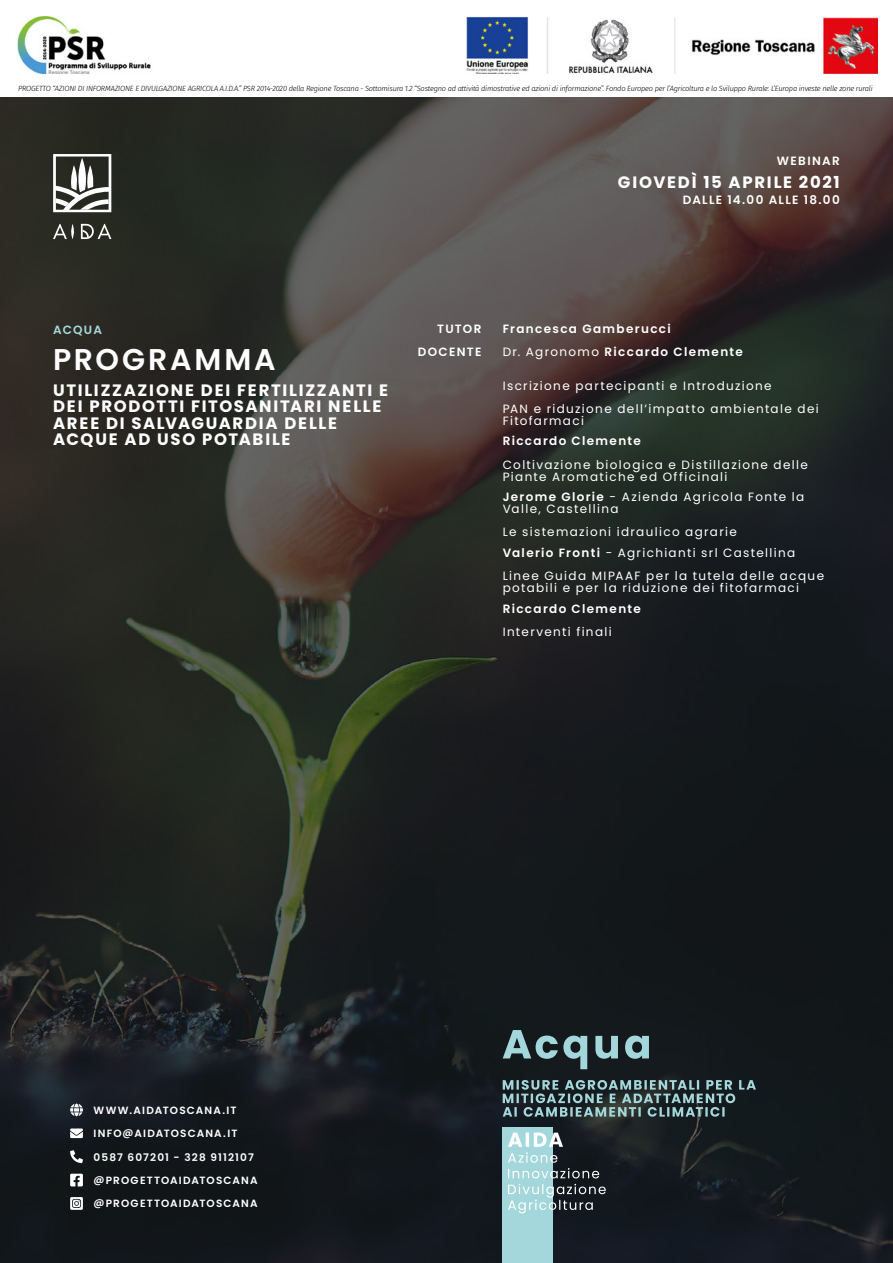
<style>
.page{position:relative;width:893px;height:1263px;background:#fff}
.page>*{position:absolute;margin:0;border:0;box-sizing:border-box;transform-origin:0 0}
.t1{font:600 30px "Poppins";letter-spacing:.09em;color:#fff}
.t2{font:700 16.5px/16.5px "Poppins";letter-spacing:.1em;color:#fff}
.t3{font:12px/12px "Poppins";letter-spacing:.115em;color:#fff}
.t4{font:600 12px/23.2px "Poppins";letter-spacing:.115em;color:#fff;text-align:right}
.t5{font:600 12px "Poppins";letter-spacing:.095em;color:#a4d7db}
.t6{font:600 10.5px "Poppins";letter-spacing:.11em;color:#fff}
.t7{font:italic 300 7.5px "Fira Sans";letter-spacing:-.03em;color:#000}
.s1{font-weight:400}
.s2{font-weight:600}
</style>
<div class="page">
<img style="left:0;top:98px;width:893px;height:1165px">
<img style="left:17px;top:16px;width:860px;height:57px">
<svg style="left:70px;top:1150px;width:13px;height:13px"></svg>
<svg style="left:70px;top:1197px;width:13px;height:13px"></svg>
<svg style="left:70px;top:1103px;width:13px;height:13px"></svg>
<svg style="left:70px;top:1174px;width:13px;height:12px"></svg>
<svg style="left:70px;top:1128px;width:13px;height:10px"></svg>
<svg style="left:53px;top:154px;width:58px;height:58px"></svg>
<svg style="left:53px;top:224px;width:58px;height:15px"></svg>
<svg style="left:503px;top:1030px;width:146px;height:39px"></svg>
<svg style="left:503px;top:1080px;width:253px;height:37px"></svg>
<div style="left:503px;top:1127px;width:50px;height:136px;background:#a4d7db"></div>
<svg style="left:508px;top:1184px;width:98px;height:29px"></svg>
<svg style="left:508px;top:1132px;width:91px;height:46px"></svg>
<p class="t7" style="left:18px;top:83px;width:856px">PROGETTO “AZIONI DI INFORMAZIONE E DIVULGAZIONE AGRICOLA A.I.D.A.” PSR 2014-2020 della Regione Toscana - Sottomisura 1.2 “Sostegno ad attività dimostrative ed azioni di informazione”. Fondo Europeo per l’Agricoltura e lo Sviluppo Rurale: L’Europa investe nelle zone rurali</p>
<p class="t4" style="left:777px;top:149px;width:65px">WEBINAR</p>
<h2 class="t2" style="left:618px;top:174px;width:223px">GIOVEDÌ 15 APRILE 2021</h2>
<p class="t4" style="left:683px;top:188px;width:158px">DALLE 14.00 ALLE 18.00</p>
<p class="t5" style="left:53px;top:323px;width:50px">ACQUA</p>
<h1 class="t1" style="left:53px;top:342px;width:224px">PROGRAMMA</h1>
<h2 class="t2" style="left:53px;top:382px;width:336px">UTILIZZAZIONE DEI FERTILIZZANTI E<br>DEI PRODOTTI FITOSANITARI NELLE<br>AREE DI SALVAGUARDIA DELLE<br>ACQUE AD USO POTABILE</h2>
<p class="t4" style="left:418px;top:317px;width:65px">TUTOR<br>DOCENTE</p>
<p class="t4" style="left:503px;top:317px;width:242px;text-align:left">Francesca Gamberucci<br><span class="s1">Dr. Agronomo</span> Riccardo Clemente</p>
<p class="t3" style="left:503px;top:374px;width:318px;line-height:23.2px">Iscrizione partecipanti e Introduzione<br>PAN e riduzione dell’impatto ambientale dei</p>
<p class="t3" style="left:503px;top:415px;width:83px">Fitofarmaci</p>
<p class="t4" style="left:503px;top:430px;width:140px">Riccardo Clemente</p>
<p class="t3" style="left:503px;top:458px;width:307px">Coltivazione biologica e Distillazione delle<br>Piante Aromatiche ed Officinali</p>
<p class="t3" style="left:503px;top:491px;width:303px"><span class="s2">Jerome Glorie</span> - Azienda Agricola Fonte la<br>Valle, Castellina</p>
<p class="t3" style="left:503px;top:522px;width:294px;line-height:20.5px">Le sistemazioni idraulico agrarie<br><span class="s2">Valerio Fronti</span> - Agrichianti srl Castellina</p>
<p class="t3" style="left:503px;top:570px;width:323px">Linee Guida MIPAAF per la tutela delle acque potabili e per la riduzione dei fitofarmaci</p>
<p class="t4" style="left:503px;top:597px;width:140px">Riccardo Clemente</p>
<p class="t3" style="left:503px;top:626px;width:111px">Interventi finali</p>
<p class="t6" style="left:94px;top:1104px;width:145px">WWW.AIDATOSCANA.IT</p>
<p class="t6" style="left:94px;top:1127px;width:145px">INFO@AIDATOSCANA.IT</p>
<p class="t6" style="left:94px;top:1151px;width:162px">0587 607201 - 328 9112107</p>
<p class="t6" style="left:94px;top:1174px;width:166px">@PROGETTOAIDATOSCANA</p>
<p class="t6" style="left:94px;top:1198px;width:166px">@PROGETTOAIDATOSCANA</p>
</div>
